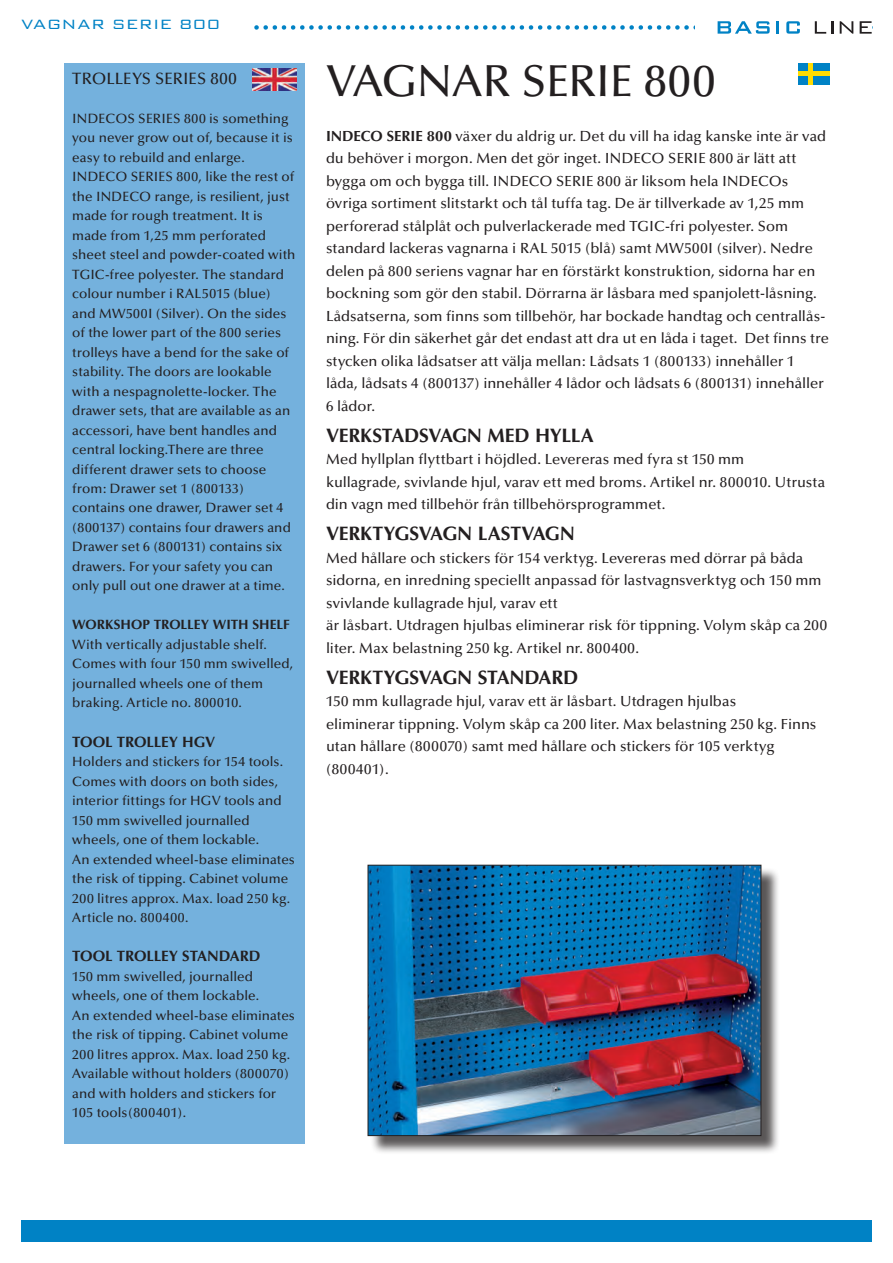
<style>
.page{position:relative;width:893px;height:1263px;background:#fff}
.page>*{position:absolute;margin:0;border:0;box-sizing:border-box;transform-origin:0 0}
.t1{font:500 45px "Optima";letter-spacing:-.005em;color:#231f20}
.t2{font:700 19.5px "Optima";letter-spacing:-.015em;color:#231f20}
.t3{font:300 18px "Bank Gothic BT";letter-spacing:.025em;color:#0082c5}
.t4{font:500 16.5px "Optima";letter-spacing:.01em;color:#231f20}
.t5{font:700 15px "Optima";letter-spacing:-.005em;color:#231f20}
.t6{font:500 14.7px/22.5px "Optima";color:#231f20}
.t7{font:500 13.5px/19.5px "Optima";letter-spacing:.005em;color:#231f20}
.t8{font:700 13.5px "Optima";color:#231f20}
.s1{font-weight:700}
</style>
<div class="page">
<div style="left:21px;top:1220px;width:851px;height:22px;background:#0082c5"></div>
<svg style="left:254px;top:21px;width:618px;height:13px"></svg>
<div style="left:64px;top:63px;width:241px;height:1080px;background:#74b1dd"></div>
<div style="left:798px;top:63px;width:31px;height:22px;background:#0082c5"></div>
<hr style="left:798px;top:72px;width:31px;height:4px;background:#ffdc01">
<div style="left:808px;top:63px;width:5px;height:22px;background:#ffdc01"></div>
<img style="left:253px;top:69px;width:43px;height:21px">
<div style="left:370px;top:867px;width:410px;height:287px;background:#231f20;opacity:.75"></div>
<img style="left:370px;top:867px;width:389px;height:267px">
<div style="left:368px;top:865px;width:393px;height:271px;border:1px solid #231f20"></div>
<p class="t3" style="left:21px;top:15px;width:201px">VAGNAR SERIE 800</p>
<p class="t4" style="left:72px;top:69px;width:166px">TROLLEYS SERIES 800</p>
<p class="t7" style="left:72px;top:109px;width:225px">INDECOS SERIES 800 is something you never grow out of, because it is easy to rebuild and enlarge.<br>INDECO SERIES 800, like the rest of the INDECO range, is resilient, just made for rough treatment. It is made from 1,25 mm perforated sheet steel and powder-coated with<br>TGIC-free polyester. The standard colour number i RAL5015 (blue) and MW500I (Silver). On the sides of the lower part of the 800 series trolleys have a bend for the sake of stability. The doors are lookable with a nespagnolette-locker. The drawer sets, that are available as an accessori, have bent handles and central locking.There are three different drawer sets to choose from: Drawer set 1 (800133) contains one drawer, Drawer set 4 (800137) contains four drawers and<br>Drawer set 6 (800131) contains six drawers. For your safety you can only pull out one drawer at a time.</p>
<p class="t8" style="left:72px;top:617px;width:219px">WORKSHOP TROLLEY WITH SHELF</p>
<p class="t7" style="left:72px;top:635px;width:222px">With vertically adjustable shelf.<br>Comes with four 150 mm swivelled, journalled wheels one of them braking. Article no. 800010.</p>
<p class="t5" style="left:72px;top:733px;width:145px">TOOL TROLLEY HGV</p>
<p class="t7" style="left:72px;top:752px;width:224px">Holders and stickers for 154 tools.<br>Comes with doors on both sides, interior fittings for HGV tools and<br>150 mm swivelled journalled wheels, one of them lockable.<br>An extended wheel-base eliminates the risk of tipping. Cabinet volume<br>200 litres approx. Max. load 250 kg.<br>Article no. 800400.</p>
<p class="t5" style="left:72px;top:947px;width:190px">TOOL TROLLEY STANDARD</p>
<p class="t7" style="left:72px;top:967px;width:224px">150 mm swivelled, journalled wheels, one of them lockable.<br>An extended wheel-base eliminates the risk of tipping. Cabinet volume<br>200 litres approx. Max. load 250 kg.<br>Available without holders (800070) and with holders and stickers for<br>105 tools(800401).</p>
<h1 class="t1" style="left:326px;top:55px;width:391px">VAGNAR SERIE 800</h1>
<p class="t6" style="left:326px;top:125px;width:505px"><span class="s1">INDECO SERIE 800</span> växer du aldrig ur. Det du vill ha idag kanske inte är vad du behöver i morgon. Men det gör inget. INDECO SERIE 800 är lätt att bygga om och bygga till. INDECO SERIE 800 är liksom hela INDECOs övriga sortiment slitstarkt och tål tuffa tag. De är tillverkade av 1,25 mm perforerad stålplåt och pulverlackerade med TGIC-fri polyester. Som standard lackeras vagnarna i RAL 5015 (blå) samt MW500I (silver). Nedre delen på 800 seriens vagnar har en förstärkt konstruktion, sidorna har en bockning som gör den stabil. Dörrarna är låsbara med spanjolett-låsning.<br>Lådsatserna, som finns som tillbehör, har bockade handtag och centrallås&shy;ning. För din säkerhet går det endast att dra ut en låda i taget. Det finns tre stycken olika lådsatser att välja mellan: Lådsats 1 (800133) innehåller 1 låda, lådsats 4 (800137) innehåller 4 lådor och lådsats 6 (800131) innehåller 6 lådor.</p>
<h2 class="t2" style="left:326px;top:424px;width:269px">VERKSTADSVAGN MED HYLLA</h2>
<p class="t6" style="left:326px;top:448px;width:501px">Med hyllplan flyttbart i höjdled. Levereras med fyra st 150 mm<br>kullagrade, svivlande hjul, varav ett med broms. Artikel nr. 800010. Utrusta din vagn med tillbehör från tillbehörsprogrammet.</p>
<h2 class="t2" style="left:326px;top:522px;width:250px">VERKTYGSVAGN LASTVAGN</h2>
<p class="t6" style="left:326px;top:547px;width:503px">Med hållare och stickers för 154 verktyg. Levereras med dörrar på båda sidorna, en inredning speciellt anpassad för lastvagnsverktyg och 150 mm svivlande kullagrade hjul, varav ett<br>är låsbart. Utdragen hjulbas eliminerar risk för tippning. Volym skåp ca 200 liter. Max belastning 250 kg. Artikel nr. 800400.</p>
<h2 class="t2" style="left:326px;top:666px;width:254px">VERKTYGSVAGN STANDARD</h2>
<p class="t6" style="left:326px;top:690px;width:492px">150 mm kullagrade hjul, varav ett är låsbart. Utdragen hjulbas<br>eliminerar tippning. Volym skåp ca 200 liter. Max belastning 250 kg. Finns utan hållare (800070) samt med hållare och stickers för 105 verktyg (800401).</p>
</div>
